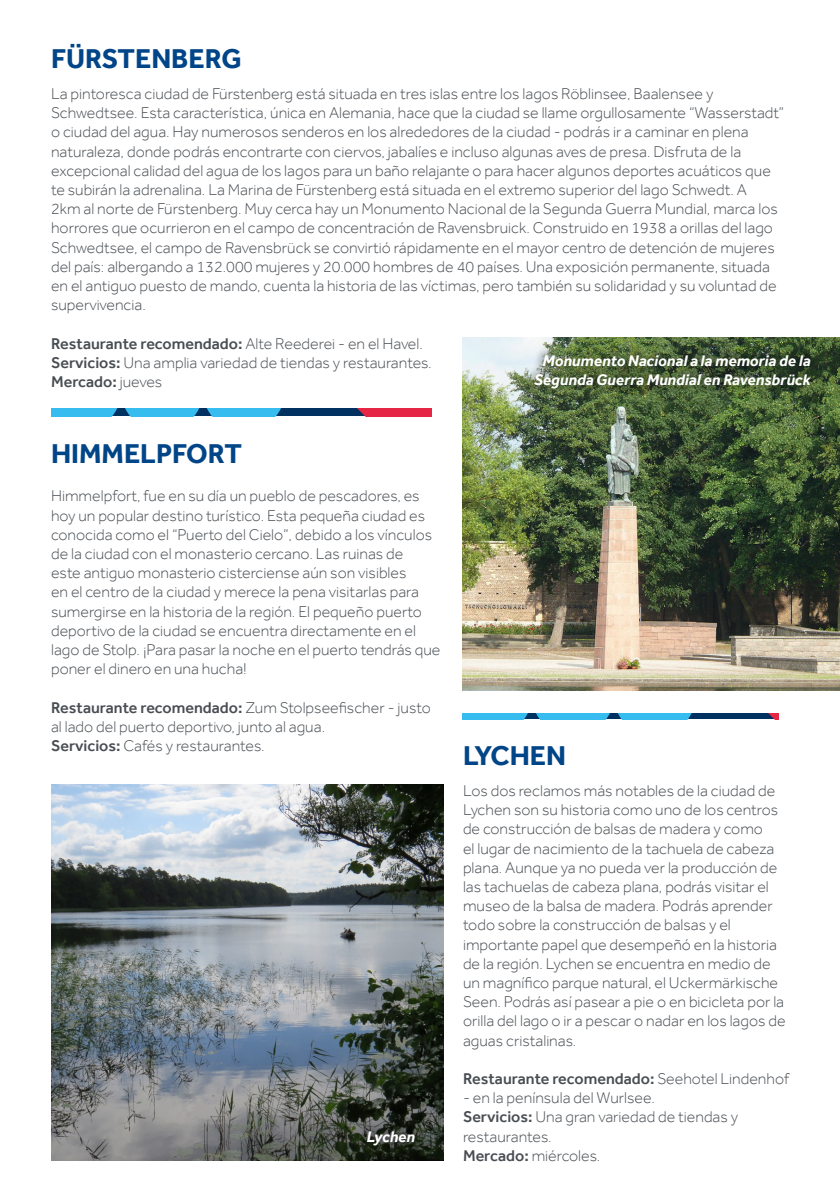
<style>
.page{position:relative;width:840px;height:1191px;background:#fff}
.page>*{position:absolute;margin:0;border:0;box-sizing:border-box;transform-origin:0 0}
.t1{font:700 28px "Effra";color:#004587}
.t2{font:300 16px/19.2px "Effra";color:#484d52}
.t3{font:500 16px "Effra";color:#484d52}
.t4{font:italic 700 15.8px/19px "Effra";color:#fff;text-align:center}
.s1{font-weight:500}
.s2{font-weight:300}
</style>
<div class="page">
<svg style="left:462px;top:713px;width:316px;height:6px;background:#288bbb"></svg>
<img style="left:51px;top:784px;width:392px;height:376px">
<img style="left:462px;top:338px;width:377px;height:352px">
<div style="left:356px;top:1120px;width:69px;height:34px;background:#000;opacity:.2"></div>
<div style="left:524px;top:345px;width:296px;height:53px;background:#000;opacity:.2"></div>
<svg style="left:51px;top:409px;width:380px;height:7px;background:#4678a6"></svg>
<h1 class="t1" style="left:51px;top:41px;width:192px">FÜRSTENBERG</h1>
<p class="t2" style="left:51px;top:84px;width:734px">La pintoresca ciudad de Fürstenberg está situada en tres islas entre los lagos Röblinsee, Baalensee y Schwedtsee. Esta característica, única en Alemania, hace que la ciudad se llame orgullosamente “Wasserstadt” o ciudad del agua. Hay numerosos senderos en los alrededores de la ciudad - podrás ir a caminar en plena naturaleza, donde podrás encontrarte con ciervos, jabalíes e incluso algunas aves de presa. Disfruta de la excepcional calidad del agua de los lagos para un baño relajante o para hacer algunos deportes acuáticos que te subirán la adrenalina. La Marina de Fürstenberg está situada en el extremo superior del lago Schwedt. A<br>2km al norte de Fürstenberg. Muy cerca hay un Monumento Nacional de la Segunda Guerra Mundial, marca los horrores que ocurrieron en el campo de concentración de Ravensbruick. Construido en 1938 a orillas del lago Schwedtsee, el campo de Ravensbrück se convirtió rápidamente en el mayor centro de detención de mujeres del país: albergando a 132.000 mujeres y 20.000 hombres de 40 países. Una exposición permanente, situada en el antiguo puesto de mando, cuenta la historia de las víctimas, pero también su solidaridad y su voluntad de supervivencia.</p>
<p class="t2" style="left:51px;top:334px;width:382px"><span class="s1">Restaurante recomendado:</span> Alte Reederei - en el Havel.<br><span class="s1">Servicios:</span> Una amplia variedad de tiendas y restaurantes.<br><span class="s1">Mercado:</span> jueves</p>
<p class="t4" style="left:534px;top:351px;width:278px">Monumento Nacional a la memoria de la<br>Segunda Guerra Mundial en Ravensbrück</p>
<h1 class="t1" style="left:51px;top:436px;width:192px">HIMMELPFORT</h1>
<p class="t2" style="left:51px;top:486px;width:390px">Himmelpfort, fue en su día un pueblo de pescadores, es hoy un popular destino turístico. Esta pequeña ciudad es conocida como el “Puerto del Cielo”, debido a los vínculos de la ciudad con el monasterio cercano. Las ruinas de<br>este antiguo monasterio cisterciense aún son visibles<br>en el centro de la ciudad y merece la pena visitarlas para sumergirse en la historia de la región. El pequeño puerto deportivo de la ciudad se encuentra directamente en el lago de Stolp. ¡Para pasar la noche en el puerto tendrás que poner el dinero en una hucha!</p>
<p class="t2" style="left:51px;top:697px;width:381px"><span class="s1">Restaurante recomendado:</span> Zum Stolpseefischer - justo al lado del puerto deportivo, junto al agua.<br><span class="s1">Servicios:</span> Cafés y restaurantes.</p>
<p class="t4" style="left:366px;top:1126px;width:50px">Lychen</p>
<h1 class="t1" style="left:463px;top:738px;width:104px">LYCHEN</h1>
<p class="t2" style="left:463px;top:781px;width:324px">Los dos reclamos más notables de la ciudad de Lychen son su historia como uno de los centros de construcción de balsas de madera y como<br>el lugar de nacimiento de la tachuela de cabeza plana. Aunque ya no pueda ver la producción de las tachuelas de cabeza plana, podrás visitar el museo de la balsa de madera. Podrás aprender todo sobre la construcción de balsas y el importante papel que desempeñó en la historia de la región. Lychen se encuentra en medio de un magnífico parque natural, el Uckermärkische Seen. Podrás así pasear a pie o en bicicleta por la orilla del lago o ir a pescar o nadar en los lagos de aguas cristalinas.</p>
<p class="t3" style="left:463px;top:1069px;width:327px">Restaurante recomendado: <span class="s2">Seehotel Lindenhof</span></p>
<p class="t2" style="left:463px;top:1088px;width:276px">- en la península del Wurlsee.<br><span class="s1">Servicios:</span> Una gran variedad de tiendas y restaurantes.<br><span class="s1">Mercado:</span> miércoles.</p>
</div>
